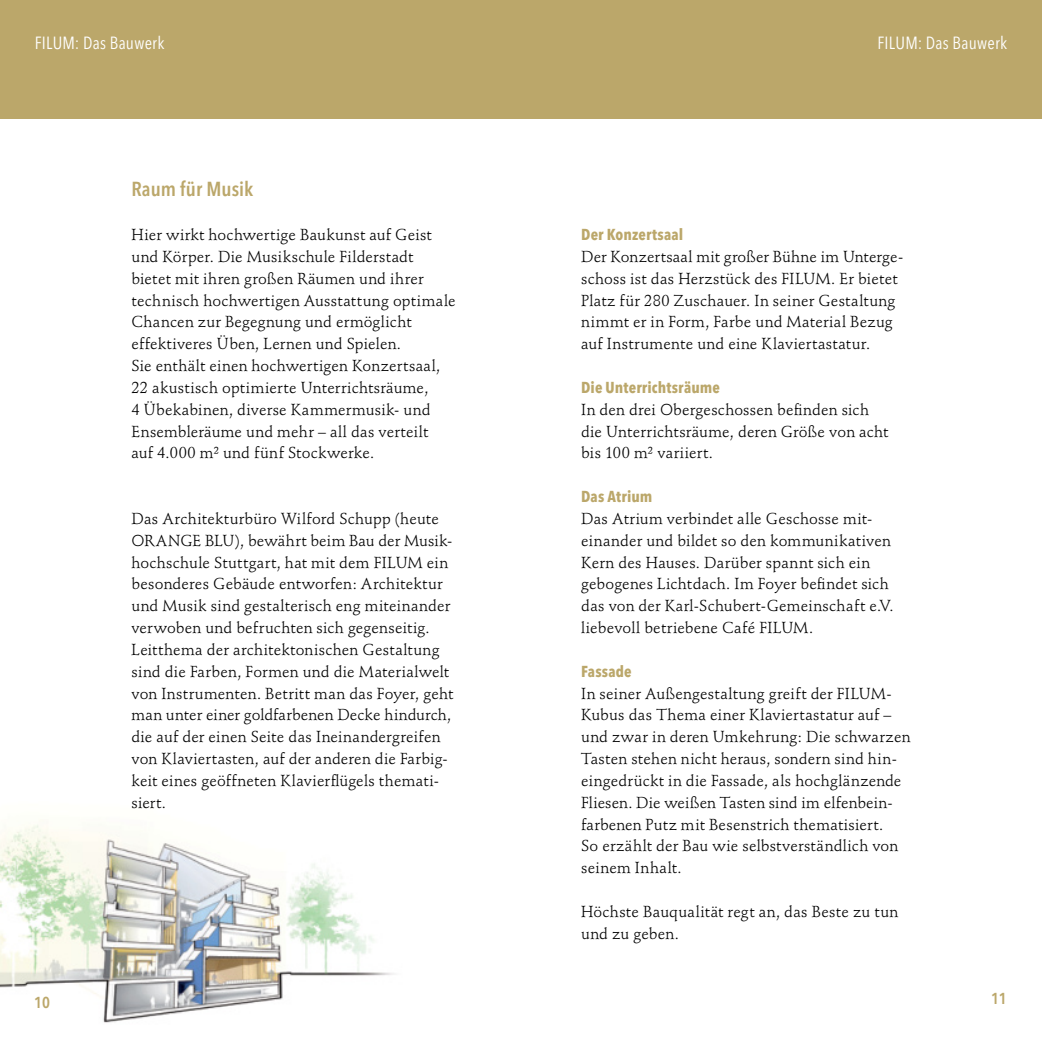
<style>
.page{position:relative;width:1042px;height:1042px;background:#fff}
.page>*{position:absolute;margin:0;border:0;box-sizing:border-box;transform-origin:0 0}
.t1{font:600 condensed 20.12px "Avenir Next LT";color:#bba76a}
.t2{font:condensed 17.5px "Avenir Next LT";letter-spacing:.015em;color:#fff}
.t3{font:15.75px/21.9px "Stempel Schneidler";letter-spacing:.01em;color:#000}
.t4{font:700 condensed 15.75px "Avenir Next LT";letter-spacing:.01em;color:#bba76a}
.t5{font:600 condensed 15.75px "Avenir Next LT";color:#bba76a}
</style>
<div class="page">
<img style="left:0;top:819px;width:394px;height:204px">
<div style="left:0;top:0;width:1042px;height:119px;background:#bba76a"></div>
<p class="t2" style="left:35px;top:33px;width:131px">FILUM: Das Bauwerk</p>
<p class="t2" style="left:877px;top:33px;width:131px">FILUM: Das Bauwerk</p>
<p class="t1" style="left:131px;top:181px;width:123px">Raum für Musik</p>
<p class="t3" style="left:131px;top:225px;width:326px">Hier wirkt hochwertige Baukunst auf Geist und Körper. Die Musikschule Filderstadt bietet mit ihren großen Räumen und ihrer technisch hochwertigen Ausstattung optimale Chancen zur Begegnung und ermöglicht effektiveres Üben, Lernen und Spielen.<br>Sie enthält einen hochwertigen Konzertsaal, 22 akustisch optimierte Unterrichtsräume,<br>4 Übekabinen, diverse Kammermusik- und Ensembleräume und mehr – all das verteilt<br>auf 4.000 m² und fünf Stockwerke.</p>
<p class="t3" style="left:131px;top:509px;width:323px">Das Architekturbüro Wilford Schupp (heute ORANGE BLU), bewährt beim Bau der Musik&shy;hochschule Stuttgart, hat mit dem FILUM ein besonderes Gebäude entworfen: Architektur und Musik sind gestalterisch eng miteinander verwoben und befruchten sich gegenseitig.<br>Leitthema der architektonischen Gestaltung sind die Farben, Formen und die Materialwelt von Instrumenten. Betritt man das Foyer, geht man unter einer goldfarbenen Decke hindurch, die auf der einen Seite das Ineinandergreifen von Klaviertasten, auf der anderen die Farbig&shy;keit eines geöffneten Klavierflügels themati&shy;siert.</p>
<p class="t4" style="left:581px;top:228px;width:104px">Der Konzertsaal</p>
<p class="t3" style="left:581px;top:247px;width:324px">Der Konzertsaal mit großer Bühne im Unterge&shy;schoss ist das Herzstück des FILUM. Er bietet Platz für 280 Zuschauer. In seiner Gestaltung nimmt er in Form, Farbe und Material Bezug auf Instrumente und eine Klaviertastatur.</p>
<p class="t4" style="left:581px;top:381px;width:140px">Die Unterrichtsräume</p>
<p class="t3" style="left:581px;top:400px;width:309px">In den drei Obergeschossen befinden sich die Unterrichtsräume, deren Größe von acht bis 100 m² variiert.</p>
<p class="t4" style="left:581px;top:490px;width:73px">Das Atrium</p>
<p class="t3" style="left:581px;top:509px;width:314px">Das Atrium verbindet alle Geschosse mit&shy;einander und bildet so den kommunikativen Kern des Hauses. Darüber spannt sich ein gebogenes Lichtdach. Im Foyer befindet sich das von der Karl-Schubert-Gemeinschaft e.V. liebevoll betriebene Café FILUM.</p>
<p class="t4" style="left:581px;top:665px;width:52px">Fassade</p>
<p class="t3" style="left:581px;top:684px;width:331px">In seiner Außengestaltung greift der FILUM-Kubus das Thema einer Klaviertastatur auf – und zwar in deren Umkehrung: Die schwarzen Tasten stehen nicht heraus, sondern sind hin&shy;eingedrückt in die Fassade, als hochglänzende Fliesen. Die weißen Tasten sind im elfenbein&shy;farbenen Putz mit Besenstrich thematisiert.<br>So erzählt der Bau wie selbstverständlich von seinem Inhalt.</p>
<p class="t3" style="left:581px;top:902px;width:319px">Höchste Bauqualität regt an, das Beste zu tun und zu geben.</p>
<p class="t5" style="left:34px;top:995px;width:17px">10</p>
<p class="t5" style="left:991px;top:992px;width:17px">11</p>
</div>
